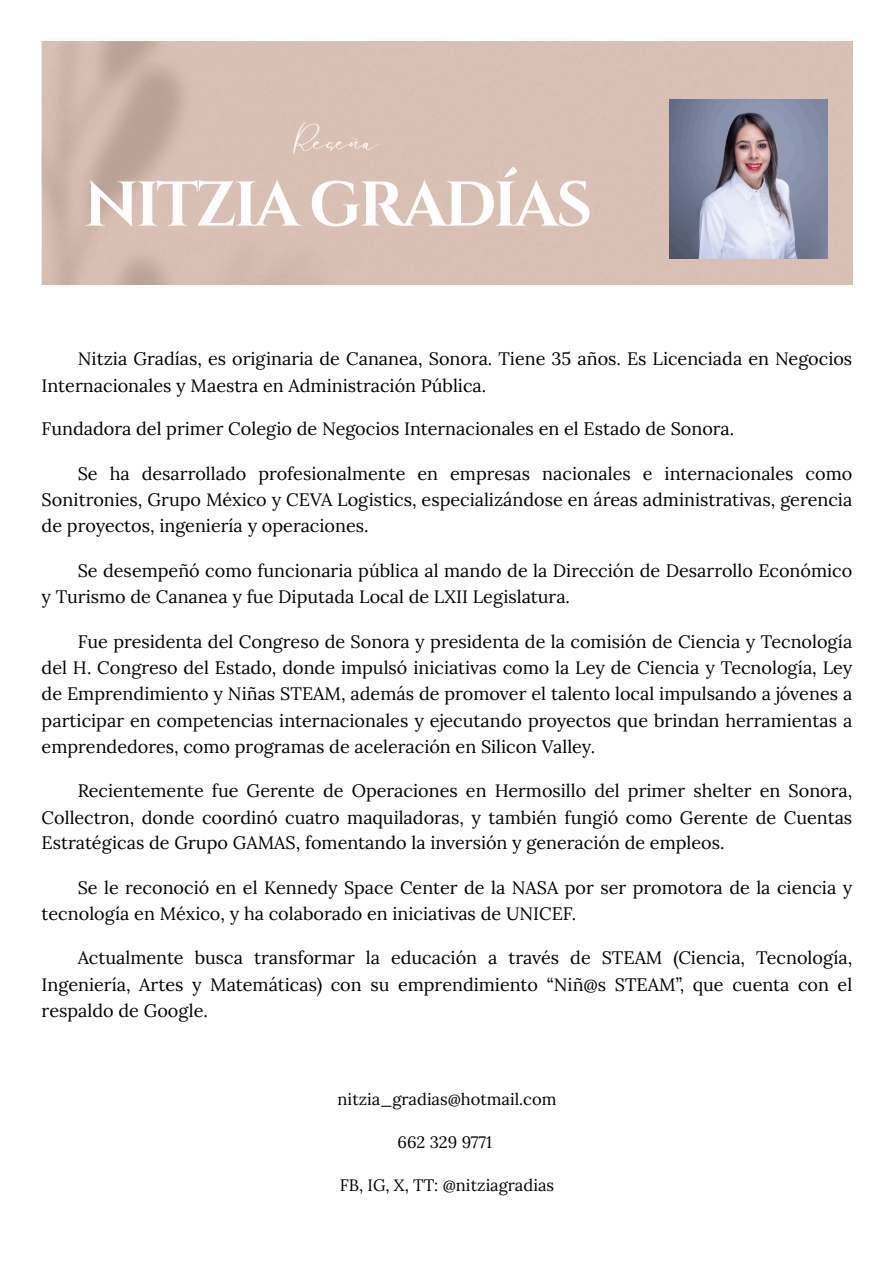
<style>
.page{position:relative;width:894px;height:1263px;background:#fff}
.page>*{position:absolute;margin:0;border:0;box-sizing:border-box;transform-origin:0 0}
.t1{font:700 63px "Cinzel";letter-spacing:-.05em;color:#fff}
.t2{font:21.6px "Le Jour Script";color:#fff}
.t3{font:18px/25.8px "Lora";color:#000;text-align:justify}
.t4{font:16.5px "Lora";color:#000}
</style>
<div class="page">
<img style="left:42px;top:42px;width:810px;height:243px">
<img style="left:669px;top:100px;width:158px;height:158px">
<p class="t2" style="left:289px;top:128px;width:91px">Reseña</p>
<p class="t1" style="left:84px;top:164px;width:509px">NITZIA GRADÍAS</p>
<h1 class="t3" style="left:42px;top:344px;width:811px;line-height:27px;text-indent:36px">Nitzia Gradías, es originaria de Cananea, Sonora. Tiene 35 años. Es Licenciada en Negocios<br>Internacionales y Maestra en Administración Pública.</h1>
<h1 class="t3" style="left:42px;top:416px;width:694px">Fundadora del primer Colegio de Negocios Internacionales en el Estado de Sonora.</h1>
<h1 class="t3" style="left:42px;top:461px;width:811px;text-indent:36px">Se ha desarrollado profesionalmente en empresas nacionales e internacionales como Sonitronies, Grupo México y CEVA Logistics, especializándose en áreas administrativas, gerencia de proyectos, ingeniería y operaciones.</h1>
<h1 class="t3" style="left:42px;top:558px;width:811px;text-indent:36px">Se desempeñó como funcionaria pública al mando de la Dirección de Desarrollo Económico y Turismo de Cananea y fue Diputada Local de LXII Legislatura.</h1>
<h1 class="t3" style="left:42px;top:628px;width:811px;text-indent:36px">Fue presidenta del Congreso de Sonora y presidenta de la comisión de Ciencia y Tecnología del H. Congreso del Estado, donde impulsó iniciativas como la Ley de Ciencia y Tecnología, Ley de Emprendimiento y Niñas STEAM, además de promover el talento local impulsando a jóvenes a participar en competencias internacionales y ejecutando proyectos que brindan herramientas a emprendedores, como programas de aceleración en Silicon Valley.</h1>
<h1 class="t3" style="left:42px;top:777px;width:811px;line-height:26.4px;text-indent:36px">Recientemente fue Gerente de Operaciones en Hermosillo del primer shelter en Sonora, Collectron, donde coordinó cuatro maquiladoras, y también fungió como Gerente de Cuentas Estratégicas de Grupo GAMAS, fomentando la inversión y generación de empleos.</h1>
<h1 class="t3" style="left:42px;top:875px;width:811px;text-indent:36px">Se le reconoció en el Kennedy Space Center de la NASA por ser promotora de la ciencia y tecnología en México, y ha colaborado en iniciativas de UNICEF.</h1>
<h1 class="t3" style="left:42px;top:944px;width:811px;line-height:26.4px;text-indent:36px">Actualmente busca transformar la educación a través de STEAM (Ciencia, Tecnología, Ingeniería, Artes y Matemáticas) con su emprendimiento “Niñ@s STEAM”, que cuenta con el respaldo de Google.</h1>
<p class="t4" style="left:337px;top:1088px;width:220px">nitzia_gradias@hotmail.com</p>
<p class="t4" style="left:397px;top:1131px;width:96px">662 329 9771</p>
<p class="t4" style="left:340px;top:1175px;width:216px">FB, IG, X, TT: @nitziagradias</p>
</div>
